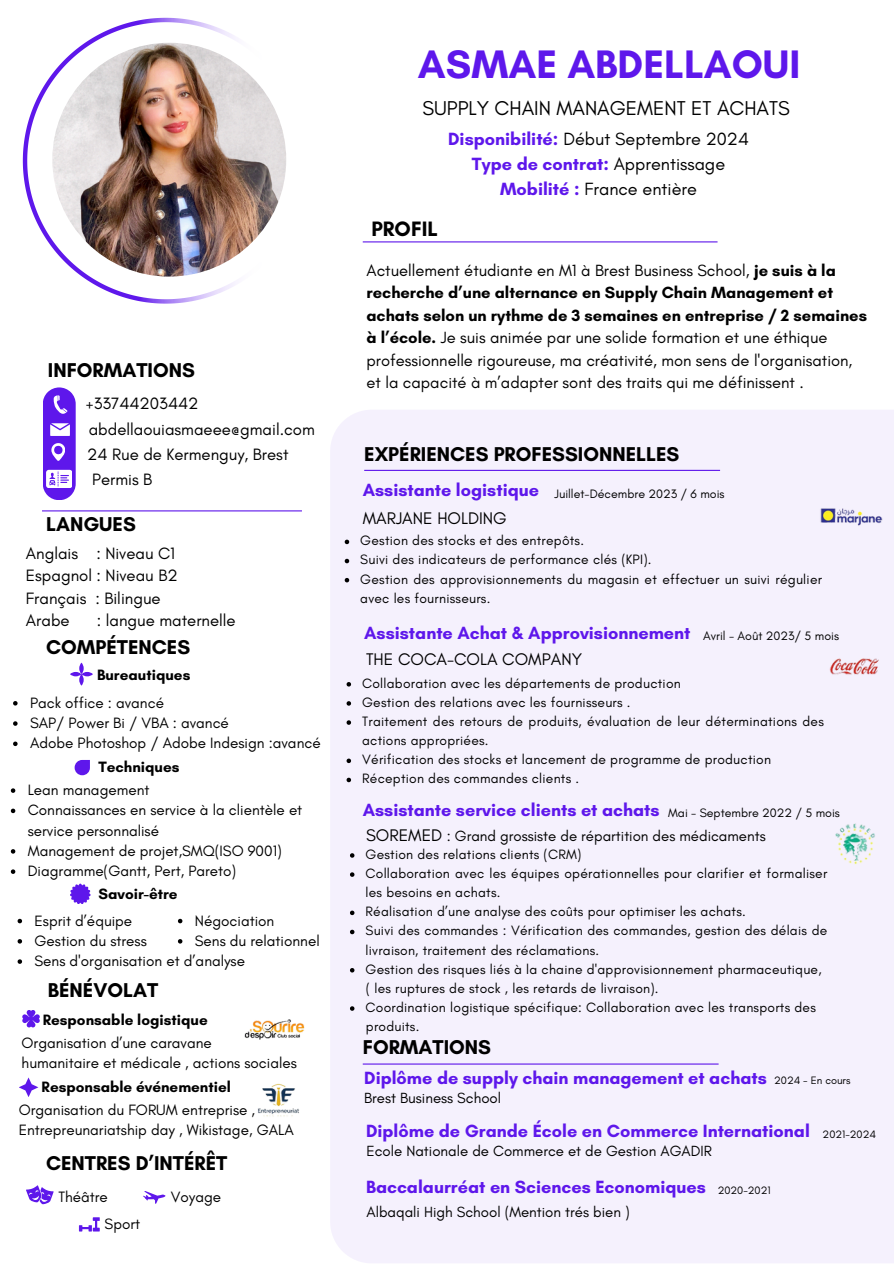
<style>
.page{position:relative;width:894px;height:1264px;background:#fff}
.page>*{position:absolute;margin:0;border:0;box-sizing:border-box;transform-origin:0 0}
.t1{font:700 40.5px "Glacial Indifference";color:#5e17eb}
.t2{font:700 21.3px "Glacial Indifference";color:#000}
.t3{font:700 20.4px "Glacial Indifference";color:#000}
.t4{font:20.4px "Glacial Indifference";color:#000}
.t5{font:700 18px "Glacial Indifference";color:#5e17eb}
.t6{font:18px/24.8px "Glacial Indifference";color:#000;text-align:center}
.t7{font:17.1px "Glacial Indifference";color:#000}
.t8{font:16.8px/22.5px "Glacial Indifference";color:#000}
.t9{font:16.5px/22.5px "Glacial Indifference";color:#000}
.t10{font:15.3px/20.2px "Glacial Indifference";color:#000}
.t11{font:700 15.3px "Glacial Indifference";color:#000}
.t12{font:15px "Glacial Indifference";color:#000}
.t13{font:13.8px/19.2px "Glacial Indifference";letter-spacing:.02em;color:#000}
.t14{font:12.45px "Glacial Indifference";color:#000}
.t15{font:10.95px "Glacial Indifference";color:#000}
.s1{font-weight:700;color:#5e17eb}
.s2{font-weight:700}
</style>
<div class="page">
<svg style="left:23px;top:18px;width:263px;height:286px"></svg>
<img style="left:52px;top:43px;width:234px;height:233px;border-radius:50%">
<div style="left:330px;top:410px;width:563px;height:853px;background:#f5f1fd"></div>
<hr style="left:362px;top:241px;width:355px;height:1px;background:#5e17eb">
<hr style="left:364px;top:470px;width:355px;height:1px;background:#5e17eb">
<hr style="left:362px;top:1063px;width:356px;height:1px;background:#5e17eb">
<hr style="left:42px;top:510px;width:260px;height:1px;background:#5e17eb">
<svg style="left:75px;top:760px;width:15px;height:15px"></svg>
<svg style="left:79px;top:662px;width:5px;height:12px"></svg>
<svg style="left:79px;top:674px;width:5px;height:11px"></svg>
<svg style="left:81px;top:672px;width:11px;height:4px"></svg>
<svg style="left:70px;top:672px;width:11px;height:4px"></svg>
<svg style="left:70px;top:883px;width:20px;height:20px"></svg>
<svg style="left:22px;top:1010px;width:18px;height:17px"></svg>
<svg style="left:19px;top:1077px;width:19px;height:20px"></svg>
<svg style="left:143px;top:1191px;width:22px;height:12px"></svg>
<svg style="left:79px;top:1217px;width:21px;height:14px"></svg>
<svg style="left:43px;top:387px;width:33px;height:113px"></svg>
<svg style="left:26px;top:1185px;width:28px;height:19px"></svg>
<svg style="left:344px;top:539px;width:5px;height:5px"></svg>
<svg style="left:344px;top:559px;width:5px;height:4px"></svg>
<svg style="left:344px;top:578px;width:5px;height:4px"></svg>
<svg style="left:346px;top:682px;width:5px;height:4px"></svg>
<svg style="left:346px;top:701px;width:5px;height:4px"></svg>
<svg style="left:346px;top:720px;width:5px;height:4px"></svg>
<svg style="left:346px;top:758px;width:5px;height:5px"></svg>
<svg style="left:346px;top:777px;width:5px;height:5px"></svg>
<svg style="left:350px;top:853px;width:4px;height:4px"></svg>
<svg style="left:350px;top:872px;width:4px;height:4px"></svg>
<svg style="left:350px;top:910px;width:4px;height:5px"></svg>
<svg style="left:350px;top:929px;width:4px;height:5px"></svg>
<svg style="left:350px;top:968px;width:4px;height:4px"></svg>
<svg style="left:350px;top:1006px;width:4px;height:4px"></svg>
<svg style="left:18px;top:918px;width:4px;height:5px"></svg>
<svg style="left:18px;top:939px;width:4px;height:4px"></svg>
<svg style="left:18px;top:959px;width:4px;height:4px"></svg>
<svg style="left:178px;top:918px;width:4px;height:5px"></svg>
<svg style="left:178px;top:939px;width:4px;height:4px"></svg>
<svg style="left:11px;top:788px;width:4px;height:4px"></svg>
<svg style="left:11px;top:808px;width:4px;height:5px"></svg>
<svg style="left:11px;top:849px;width:4px;height:4px"></svg>
<svg style="left:11px;top:869px;width:4px;height:4px"></svg>
<svg style="left:13px;top:701px;width:5px;height:4px"></svg>
<svg style="left:13px;top:721px;width:5px;height:4px"></svg>
<svg style="left:13px;top:741px;width:5px;height:5px"></svg>
<img style="left:793px;top:493px;width:100px;height:52px">
<img style="left:825px;top:637px;width:58px;height:58px">
<img style="left:829px;top:819px;width:50px;height:51px">
<img style="left:243px;top:1064px;width:70px;height:70px;border-radius:50%">
<img style="left:240px;top:995px;width:69px;height:68px;border-radius:34px">
<h6 class="t3" style="left:48px;top:358px;width:148px">INFORMATIONS</h6>
<h1 class="t8" style="left:86px;top:391px;width:114px">+33744203442</h1>
<h3 class="t8" style="left:89px;top:418px;width:227px">abdellaouiasmaeee@gmail.com</h3>
<h6 class="t8" style="left:87px;top:443px;width:203px">24 Rue de Kermenguy, Brest</h6>
<p class="t8" style="left:92px;top:468px;width:62px">Permis B</p>
<p class="t3" style="left:46px;top:511px;width:91px">LANGUES</p>
<h2 class="t8" style="left:26px;top:541px;width:153px">Anglais : Niveau C1<br>Espagnol : Niveau B2<br>Français : Bilingue<br>Arabe</h2>
<h2 class="t8" style="left:97px;top:609px;width:140px">: langue maternelle</h2>
<h6 class="t11" style="left:97px;top:665px;width:95px">Bureautiques</h6>
<p class="t3" style="left:46px;top:634px;width:146px">COMPÉTENCES</p>
<p class="t10" style="left:30px;top:692px;width:135px">Pack office : avancé</p>
<p class="t10" style="left:30px;top:712px;width:200px">SAP/ Power Bi / VBA : avancé</p>
<p class="t10" style="left:30px;top:732px;width:292px">Adobe Photoshop / Adobe Indesign :avancé</p>
<h6 class="t11" style="left:98px;top:757px;width:83px">Techniques</h6>
<p class="t10" style="left:28px;top:779px;width:123px">Lean management</p>
<p class="t10" style="left:28px;top:800px;width:276px">Connaissances en service à la clientèle et service personnalisé</p>
<p class="t10" style="left:28px;top:840px;width:255px">Management de projet,SMQ(ISO 9001)</p>
<p class="t10" style="left:28px;top:860px;width:210px">Diagramme(Gantt, Pert, Pareto)</p>
<h2 class="t11" style="left:98px;top:884px;width:81px">Savoir-être</h2>
<h6 class="t10" style="left:34px;top:910px;width:99px">Esprit d’équipe</h6>
<h2 class="t10" style="left:34px;top:930px;width:114px">Gestion du stress</h2>
<p class="t10" style="left:34px;top:950px;width:212px">Sens d'organisation et d’analyse</p>
<p class="t3" style="left:48px;top:978px;width:112px">BÉNÉVOLAT</p>
<p class="t10" style="left:195px;top:910px;width:81px">Négociation</p>
<p class="t10" style="left:195px;top:930px;width:126px">Sens du relationnel</p>
<p class="t11" style="left:43px;top:1010px;width:166px">Responsable logistique</p>
<p class="t10" style="left:22px;top:1032px;width:192px">Organisation d’une caravane</p>
<p class="t10" style="left:22px;top:1052px;width:277px">humanitaire et médicale , actions sociales</p>
<p class="t11" style="left:42px;top:1077px;width:191px">Responsable événementiel</p>
<p class="t10" style="left:19px;top:1099px;width:276px">Organisation du FORUM entreprise ,<br>Entrepreunariatship day , Wikistage, GALA</p>
<h4 class="t3" style="left:46px;top:1150px;width:183px">CENTRES D’INTÉRÊT</h4>
<h2 class="t10" style="left:58px;top:1186px;width:51px">Théâtre</h2>
<p class="t10" style="left:171px;top:1186px;width:52px">Voyage</p>
<p class="t10" style="left:105px;top:1213px;width:37px">Sport</p>
<p class="t1" style="left:418px;top:40px;width:384px">ASMAE ABDELLAOUI</p>
<p class="t4" style="left:422px;top:96px;width:369px">SUPPLY CHAIN MANAGEMENT ET ACHATS</p>
<p class="t2" style="left:371px;top:215px;width:68px">PROFIL</p>
<h4 class="t6" style="left:448px;top:126px;width:302px"><span class="s1">Disponibilité:</span> Début Septembre 2024<br><span class="s1">Type de contrat:</span> Apprentissage<br><span class="s1">Mobilité :</span> France entière</h4>
<p class="t9" style="left:366px;top:259px;width:502px">Actuellement étudiante en M1 à Brest Business School, <span class="s2">je suis à la recherche d’une alternance en Supply Chain Management et achats selon un rythme de 3 semaines en entreprise / 2 semaines à l’école.</span> Je suis animée par une solide formation et une éthique professionnelle rigoureuse, ma créativité, mon sens de l'organisation, et la capacité à m’adapter sont des traits qui me définissent .</p>
<h2 class="t3" style="left:364px;top:442px;width:316px">EXPÉRIENCES PROFESSIONNELLES</h2>
<p class="t5" style="left:362px;top:478px;width:178px">Assistante logistique</p>
<p class="t7" style="left:362px;top:507px;width:145px">MARJANE HOLDING</p>
<h4 class="t14" style="left:554px;top:486px;width:171px">Juillet-Décembre 2023 / 6 mois</h4>
<h5 class="t13" style="left:360px;top:531px;width:225px">Gestion des stocks et des entrepôts.</h5>
<p class="t13" style="left:360px;top:550px;width:293px">Suivi des indicateurs de performance clés (KPI).</p>
<p class="t13" style="left:360px;top:569px;width:463px">Gestion des approvisionnements du magasin et effectuer un suivi régulier avec les fournisseurs.</p>
<h5 class="t5" style="left:364px;top:621px;width:328px">Assistante Achat &amp; Approvisionnement</h5>
<p class="t7" style="left:366px;top:648px;width:217px">THE COCA-COLA COMPANY</p>
<p class="t14" style="left:703px;top:627px;width:137px">Avril - Août 2023/ 5 mois</p>
<p class="t13" style="left:362px;top:673px;width:320px">Collaboration avec les départements de production</p>
<p class="t13" style="left:362px;top:692px;width:270px">Gestion des relations avec les fournisseurs .</p>
<p class="t13" style="left:362px;top:711px;width:463px">Traitement des retours de produits, évaluation de leur déterminations des actions appropriées.</p>
<p class="t13" style="left:362px;top:749px;width:410px">Vérification des stocks et lancement de programme de production</p>
<p class="t13" style="left:362px;top:769px;width:218px">Réception des commandes clients .</p>
<p class="t5" style="left:362px;top:799px;width:298px">Assistante service clients et achats</p>
<p class="t14" style="left:668px;top:805px;width:173px">Mai - Septembre 2022 / 5 mois</p>
<p class="t7" style="left:366px;top:824px;width:78px">SOREMED</p>
<p class="t13" style="left:365px;top:844px;width:217px">Gestion des relations clients (CRM)</p>
<p class="t13" style="left:365px;top:863px;width:463px">Collaboration avec les équipes opérationnelles pour clarifier et formaliser les besoins en achats.</p>
<h2 class="t13" style="left:365px;top:901px;width:381px">Réalisation d’une analyse des coûts pour optimiser les achats.</h2>
<h5 class="t13" style="left:365px;top:920px;width:463px">Suivi des commandes : Vérification des commandes, gestion des délais de livraison, traitement des réclamations.</h5>
<p class="t13" style="left:365px;top:959px;width:457px">Gestion des risques liés à la chaine d'approvisionnement pharmaceutique,</p>
<p class="t13" style="left:366px;top:978px;width:294px">( les ruptures de stock , les retards de livraison).</p>
<h5 class="t13" style="left:365px;top:997px;width:451px">Coordination logistique spécifique: Collaboration avec les transports des</h5>
<p class="t13" style="left:366px;top:1016px;width:55px">produits.</p>
<p class="t12" style="left:446px;top:826px;width:320px">: Grand grossiste de répartition des médicaments</p>
<h5 class="t3" style="left:362px;top:1034px;width:130px">FORMATIONS</h5>
<p class="t5" style="left:364px;top:1066px;width:404px">Diplôme de supply chain management et achats</p>
<p class="t12" style="left:364px;top:1088px;width:138px">Brest Business School</p>
<p class="t15" style="left:774px;top:1073px;width:78px">2024 - En cours</p>
<p class="t5" style="left:366px;top:1120px;width:445px">Diplôme de Grande École en Commerce International</p>
<h5 class="t12" style="left:366px;top:1141px;width:347px">Ecole Nationale de Commerce et de Gestion AGADIR</h5>
<p class="t5" style="left:366px;top:1175px;width:341px">Baccalaurréat en Sciences Economiques</p>
<p class="t12" style="left:366px;top:1202px;width:264px">Albaqali High School (Mention trés bien )</p>
<h6 class="t15" style="left:717px;top:1183px;width:54px">2020-2021</h6>
<h6 class="t15" style="left:822px;top:1127px;width:55px">2021-2024</h6>
</div>
